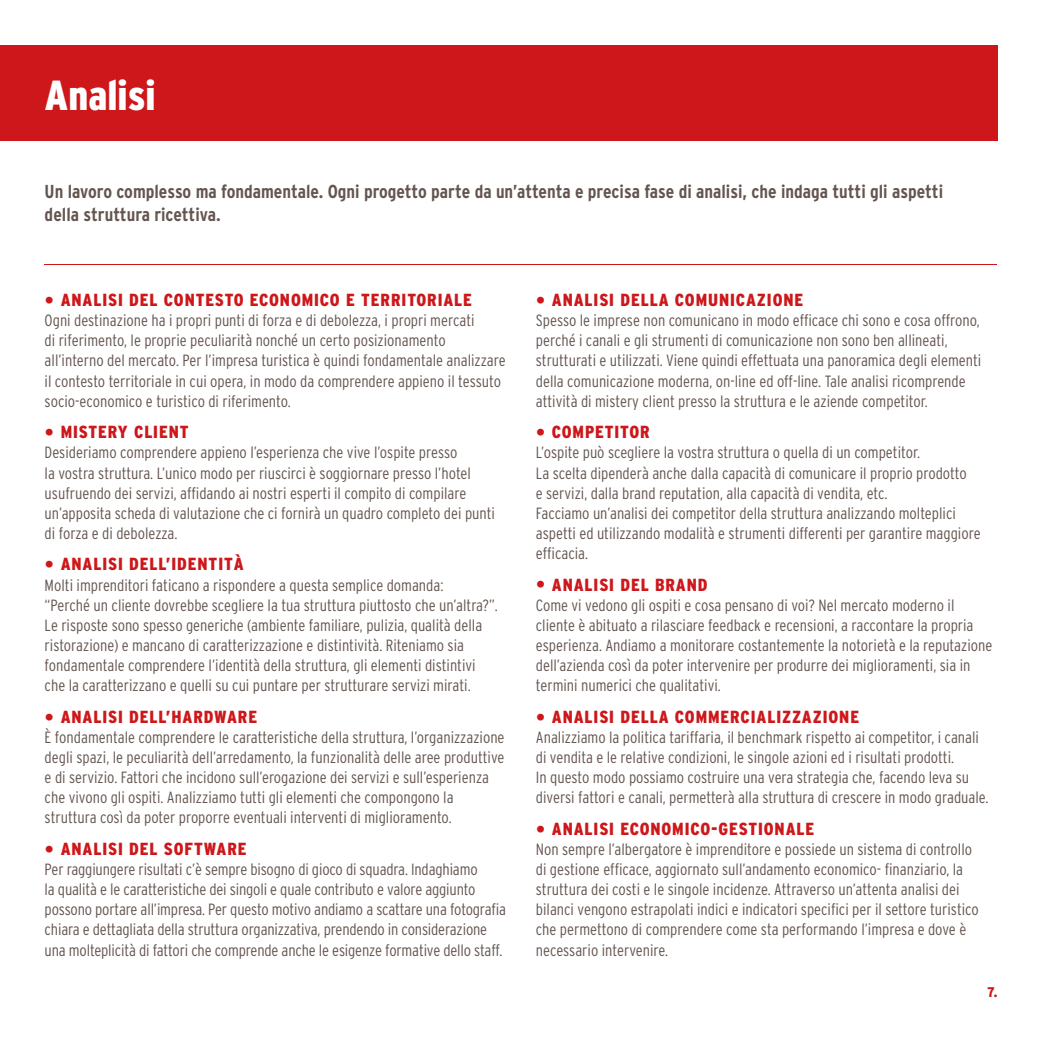
<style>
.page{position:relative;width:1042px;height:1042px;background:#fff}
.page>*{position:absolute;margin:0;border:0;box-sizing:border-box;transform-origin:0 0}
.t1{font:900 condensed 42px "Interstate";color:#fff}
.t2{font:700 condensed 18.72px/23.6px "Interstate";color:#645550}
.t3{font:900 condensed 17.5px "Interstate";letter-spacing:.05em;color:#cd171a}
.t4{font:300 condensed 16.28px/20.1px "Interstate";color:#645550}
.t5{font:900 condensed 14px "Interstate";color:#cd171a}
.s1{font-family:"Helvetica Neue LT Std";font-weight:700;font-stretch:normal;font-size:19.25px}
</style>
<div class="page">
<div style="left:0;top:45px;width:997px;height:95px;background:#cd171a"></div>
<hr style="left:45px;top:264px;width:952px;height:1px;background:#cd171a">
<h1 class="t1" style="left:45px;top:71px;width:113px">Analisi</h1>
<p class="t2" style="left:45px;top:179px;width:900px">Un lavoro complesso ma fondamentale. Ogni progetto parte da un’attenta e precisa fase di analisi, che indaga tutti gli aspetti della struttura ricettiva.</p>
<p class="t3" style="left:45px;top:290px;width:429px"><span class="s1">•</span> ANALISI DEL CONTESTO ECONOMICO E TERRITORIALE</p>
<p class="t4" style="left:45px;top:310px;width:462px">Ogni destinazione ha i propri punti di forza e di debolezza, i propri mercati<br>di riferimento, le proprie peculiarità nonché un certo posizionamento all’interno del mercato. Per l’impresa turistica è quindi fondamentale analizzare il contesto territoriale in cui opera, in modo da comprendere appieno il tessuto socio-economico e turistico di riferimento.</p>
<p class="t3" style="left:45px;top:422px;width:145px"><span class="s1">•</span> MISTERY CLIENT</p>
<p class="t4" style="left:45px;top:442px;width:452px">Desideriamo comprendere appieno l’esperienza che vive l’ospite presso<br>la vostra struttura. L’unico modo per riuscirci è soggiornare presso l’hotel usufruendo dei servizi, affidando ai nostri esperti il compito di compilare un’apposita scheda di valutazione che ci fornirà un quadro completo dei punti di forza e di debolezza.</p>
<p class="t3" style="left:45px;top:554px;width:201px"><span class="s1">•</span> ANALISI DELL’IDENTITÀ</p>
<p class="t4" style="left:45px;top:574px;width:455px">Molti imprenditori faticano a rispondere a questa semplice domanda:<br>“Perché un cliente dovrebbe scegliere la tua struttura piuttosto che un’altra?”.<br>Le risposte sono spesso generiche (ambiente familiare, pulizia, qualità della ristorazione) e mancano di caratterizzazione e distintività. Riteniamo sia fondamentale comprendere l’identità della struttura, gli elementi distintivi che la caratterizzano e quelli su cui puntare per strutturare servizi mirati.</p>
<p class="t3" style="left:45px;top:707px;width:214px"><span class="s1">•</span> ANALISI DELL’HARDWARE</p>
<p class="t4" style="left:45px;top:727px;width:461px">È fondamentale comprendere le caratteristiche della struttura, l’organizzazione degli spazi, le peculiarità dell’arredamento, la funzionalità delle aree produttive e di servizio. Fattori che incidono sull’erogazione dei servizi e sull’esperienza che vivono gli ospiti. Analizziamo tutti gli elementi che compongono la struttura così da poter proporre eventuali interventi di miglioramento.</p>
<p class="t3" style="left:45px;top:839px;width:203px"><span class="s1">•</span> ANALISI DEL SOFTWARE</p>
<p class="t4" style="left:45px;top:859px;width:463px">Per raggiungere risultati c’è sempre bisogno di gioco di squadra. Indaghiamo<br>la qualità e le caratteristiche dei singoli e quale contributo e valore aggiunto possono portare all’impresa. Per questo motivo andiamo a scattare una fotografia chiara e dettagliata della struttura organizzativa, prendendo in considerazione una molteplicità di fattori che comprende anche le esigenze formative dello staff.</p>
<p class="t3" style="left:536px;top:290px;width:269px"><span class="s1">•</span> ANALISI DELLA COMUNICAZIONE</p>
<p class="t4" style="left:536px;top:310px;width:447px">Spesso le imprese non comunicano in modo efficace chi sono e cosa offrono, perché i canali e gli strumenti di comunicazione non sono ben allineati, strutturati e utilizzati. Viene quindi effettuata una panoramica degli elementi della comunicazione moderna, on-line ed off-line. Tale analisi ricomprende attività di mistery client presso la struttura e le aziende competitor.</p>
<p class="t3" style="left:536px;top:422px;width:115px"><span class="s1">•</span> COMPETITOR</p>
<p class="t4" style="left:536px;top:442px;width:446px">L’ospite può scegliere la vostra struttura o quella di un competitor.<br>La scelta dipenderà anche dalla capacità di comunicare il proprio prodotto<br>e servizi, dalla brand reputation, alla capacità di vendita, etc.<br>Facciamo un’analisi dei competitor della struttura analizzando molteplici aspetti ed utilizzando modalità e strumenti differenti per garantire maggiore efficacia.</p>
<p class="t3" style="left:536px;top:575px;width:173px"><span class="s1">•</span> ANALISI DEL BRAND</p>
<p class="t4" style="left:536px;top:595px;width:458px">Come vi vedono gli ospiti e cosa pensano di voi? Nel mercato moderno il cliente è abituato a rilasciare feedback e recensioni, a raccontare la propria esperienza. Andiamo a monitorare costantemente la notorietà e la reputazione dell’azienda così da poter intervenire per produrre dei miglioramenti, sia in termini numerici che qualitativi.</p>
<p class="t3" style="left:536px;top:707px;width:325px"><span class="s1">•</span> ANALISI DELLA COMMERCIALIZZAZIONE</p>
<p class="t4" style="left:536px;top:727px;width:454px">Analizziamo la politica tariffaria, il benchmark rispetto ai competitor, i canali di vendita e le relative condizioni, le singole azioni ed i risultati prodotti.<br>In questo modo possiamo costruire una vera strategia che, facendo leva su diversi fattori e canali, permetterà alla struttura di crescere in modo graduale.</p>
<p class="t3" style="left:536px;top:819px;width:280px"><span class="s1">•</span> ANALISI ECONOMICO-GESTIONALE</p>
<p class="t4" style="left:536px;top:839px;width:444px">Non sempre l’albergatore è imprenditore e possiede un sistema di controllo di gestione efficace, aggiornato sull’andamento economico- finanziario, la struttura dei costi e le singole incidenze. Attraverso un’attenta analisi dei bilanci vengono estrapolati indici e indicatori specifici per il settore turistico che permettono di comprendere come sta performando l’impresa e dove è necessario intervenire.</p>
<p class="t5" style="left:987px;top:984px;width:11px">7.</p>
</div>
